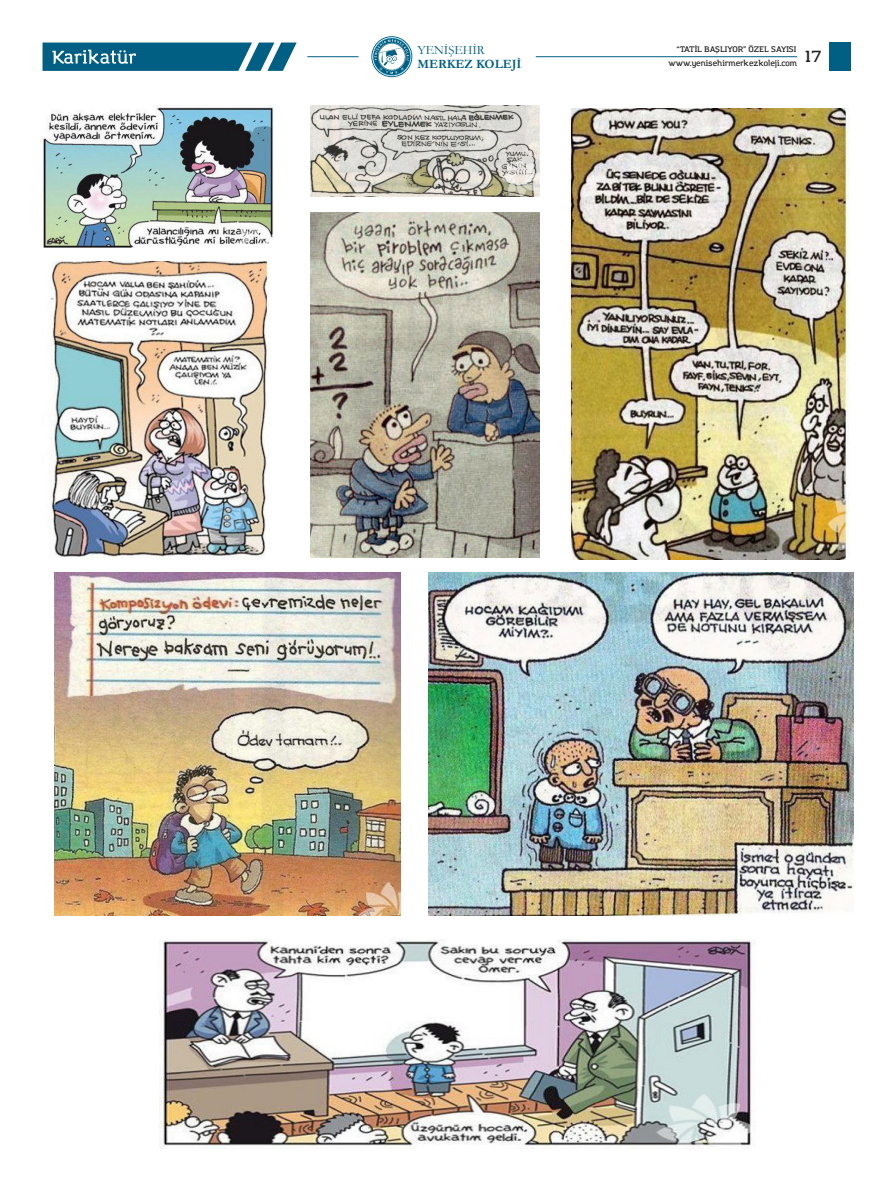
<style>
.page{position:relative;width:893px;height:1191px;background:#fff}
.page>*{position:absolute;margin:0;border:0;box-sizing:border-box;transform-origin:0 0}
.t1{font:700 12.7px "Garamond";color:#005f82}
.t2{font:12.7px "Garamond";color:#005f82}
.t3{font:600 8px "Amazing Grotesk";color:#231f20}
</style>
<div class="page">
<svg style="left:371px;top:36px;width:41px;height:41px"></svg>
<hr style="left:536px;top:56px;width:261px;height:1px;background:#005f82">
<hr style="left:307px;top:56px;width:52px;height:1px;background:#005f82">
<div style="left:829px;top:43px;width:21px;height:28px;background:#005f82"></div>
<svg style="left:43px;top:43px;width:254px;height:28px;background:#247593"></svg>
<img style="left:43px;top:106px;width:231px;height:142px">
<img style="left:310px;top:106px;width:229px;height:91px">
<img style="left:49px;top:262px;width:221px;height:298px">
<img style="left:160px;top:939px;width:595px;height:209px">
<img style="left:570px;top:108px;width:279px;height:452px">
<img style="left:55px;top:572px;width:346px;height:344px">
<img style="left:428px;top:572px;width:426px;height:344px">
<img style="left:310px;top:212px;width:229px;height:345px">
<h1 class="t2" style="left:417px;top:41px;width:69px">YENİŞEHİR</h1>
<h1 class="t1" style="left:417px;top:55px;width:106px">MERKEZ KOLEJİ</h1>
<p class="t3" style="left:668px;top:59px;width:154px">www.yenisehirmerkezkoleji.com <sup>17</sup></p>
<p class="t3" style="left:676px;top:44px;width:121px">“TATİL BAŞLIYOR” ÖZEL SAYISI</p>
</div>
